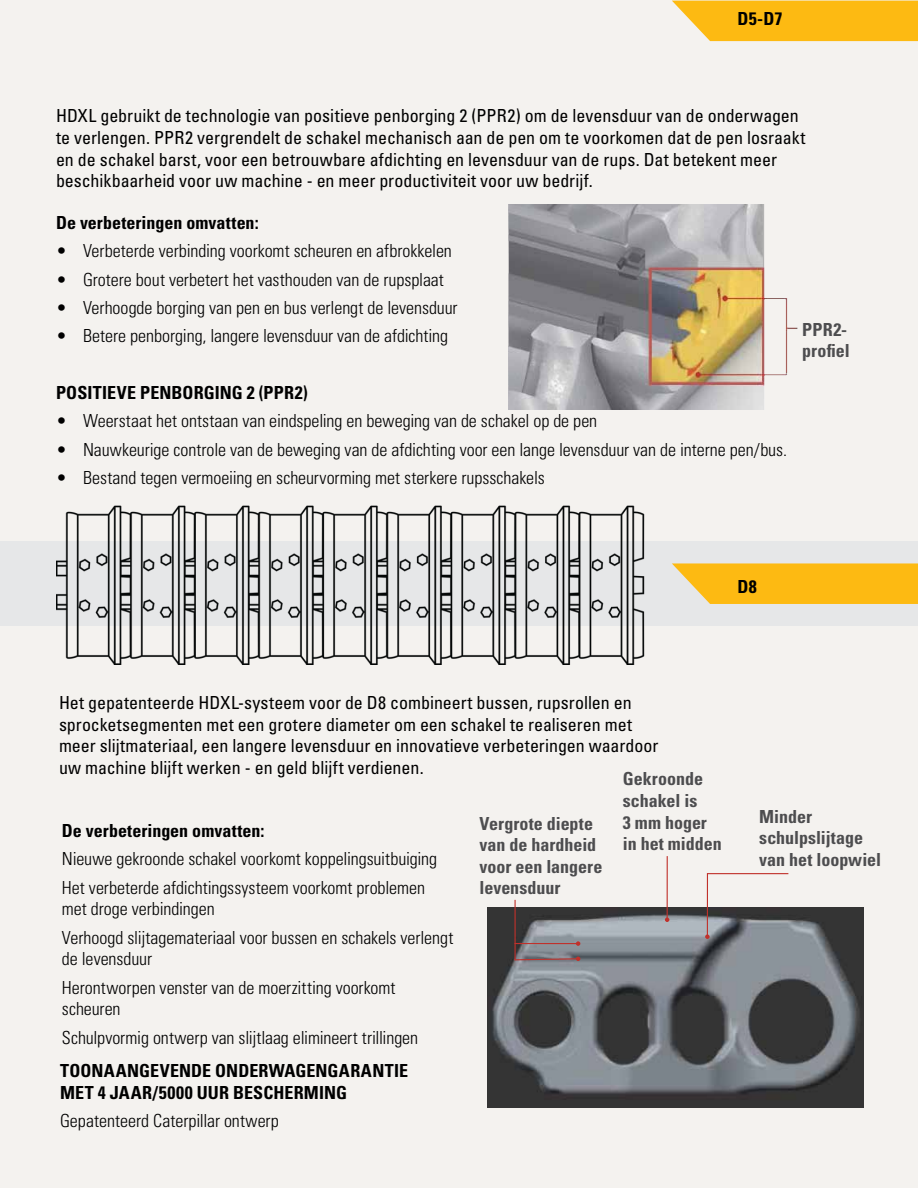
<style>
.page{position:relative;width:918px;height:1188px;background:#f4f2ef}
.page>*{position:absolute;margin:0;border:0;box-sizing:border-box;transform-origin:0 0}
.Copy{font:300 condensed 18px/21.6px "Univers LT Std";letter-spacing:-.005em;color:#000}
.Copy-2{font:condensed 18px/21.6px "Univers LT Std";letter-spacing:-.005em;color:#000}
.Copy-3{font:700 condensed 18px/21.6px "Univers LT Std";letter-spacing:.005em;color:#000}
.Copy-4{font:700 condensed 18px/21.6px "Univers LT Std";color:#4d4d4f}
</style>
<div class="page">
<svg style="left:672px;top:1px;width:246px;height:40px;background:#fcbe23"></svg>
<div style="left:0;top:541px;width:918px;height:84px;background:#e6e7e8"></div>
<img style="left:56px;top:505px;width:601px;height:160px">
<svg style="left:672px;top:563px;width:246px;height:41px;background:#fabe25"></svg>
<img style="left:509px;top:204px;width:288px;height:205px">
<img style="left:487px;top:908px;width:376px;height:199px">
<hr style="left:515px;top:943px;width:63px;height:1px;background:#c0312b">
<svg style="left:576px;top:941px;width:4px;height:5px"></svg>
<svg style="left:513px;top:957px;width:67px;height:4px"></svg>
<hr style="left:515px;top:900px;width:1px;height:60px;background:#c0312b">
<hr style="left:667px;top:856px;width:1px;height:64px;background:#c0312b">
<hr style="left:707px;top:873px;width:1px;height:64px;background:#c0312b">
<svg style="left:642px;top:916px;width:68px;height:65px;background:#858b92"></svg>
<hr style="left:707px;top:873px;width:81px;height:1px;background:#c0312b">
<p class="Copy-3" style="left:738px;top:8px;width:46px">D5-D7</p>
<p class="Copy-2" style="left:56px;top:105px;width:751px">HDXL gebruikt de technologie van positieve penborging 2 (PPR2) om de levensduur van de onderwagen te verlengen. PPR2 vergrendelt de schakel mechanisch aan de pen om te voorkomen dat de pen losraakt en de schakel barst, voor een betrouwbare afdichting en levensduur van de rups. Dat betekent meer beschikbaarheid voor uw machine - en meer productiviteit voor uw bedrijf.</p>
<p class="Copy-3" style="left:56px;top:212px;width:204px">De verbeteringen omvatten:</p>
<p class="Copy" style="left:56px;top:240px;width:397px">• Verbeterde verbinding voorkomt scheuren en afbrokkelen</p>
<p class="Copy" style="left:56px;top:269px;width:389px">• Grotere bout verbetert het vasthouden van de rupsplaat</p>
<p class="Copy" style="left:56px;top:297px;width:403px">• Verhoogde borging van pen en bus verlengt de levensduur</p>
<p class="Copy" style="left:56px;top:325px;width:394px">• Betere penborging, langere levensduur van de afdichting</p>
<p class="Copy-3" style="left:56px;top:382px;width:253px">POSITIEVE PENBORGING 2 (PPR2)</p>
<p class="Copy" style="left:56px;top:410px;width:543px">• Weerstaat het ontstaan van eindspeling en beweging van de schakel op de pen</p>
<p class="Copy" style="left:56px;top:439px;width:733px">• Nauwkeurige controle van de beweging van de afdichting voor een lange levensduur van de interne pen/bus.</p>
<p class="Copy" style="left:56px;top:467px;width:490px">• Bestand tegen vermoeiing en scheurvorming met sterkere rupsschakels</p>
<p class="Copy-4" style="left:802px;top:318px;width:49px">PPR2- profiel</p>
<p class="Copy-3" style="left:738px;top:576px;width:21px">D8</p>
<p class="Copy-2" style="left:59px;top:691px;width:601px">Het gepatenteerde HDXL-systeem voor de D8 combineert bussen, rupsrollen en sprocketsegmenten met een grotere diameter om een schakel te realiseren met meer slijtmateriaal, een langere levensduur en innovatieve verbeteringen waardoor uw machine blijft werken - en geld blijft verdienen.</p>
<p class="Copy-4" style="left:623px;top:768px;width:100px">Gekroonde schakel is<br>3 mm hoger in het midden</p>
<p class="Copy-4" style="left:480px;top:812px;width:124px">Vergrote diepte van de hardheid voor een langere levensduur</p>
<p class="Copy-3" style="left:62px;top:820px;width:204px">De verbeteringen omvatten:</p>
<p class="Copy" style="left:62px;top:848px;width:377px">Nieuwe gekroonde schakel voorkomt koppelingsuitbuiging</p>
<p class="Copy" style="left:62px;top:877px;width:365px">Het verbeterde afdichtingssysteem voorkomt problemen met droge verbindingen</p>
<p class="Copy" style="left:62px;top:927px;width:393px">Verhoogd slijtagemateriaal voor bussen en schakels verlengt de levensduur</p>
<p class="Copy" style="left:62px;top:976px;width:335px">Herontworpen venster van de moerzitting voorkomt scheuren</p>
<p class="Copy" style="left:62px;top:1026px;width:358px">Schulpvormig ontwerp van slijtlaag elimineert trillingen</p>
<p class="Copy-3" style="left:60px;top:1060px;width:350px">TOONAANGEVENDE ONDERWAGENGARANTIE<br>MET 4 JAAR/5000 UUR BESCHERMING</p>
<p class="Copy" style="left:60px;top:1110px;width:220px">Gepatenteerd Caterpillar ontwerp</p>
<p class="Copy-4" style="left:759px;top:805px;width:123px">Minder schulpslijtage van het loopwiel</p>
</div>
